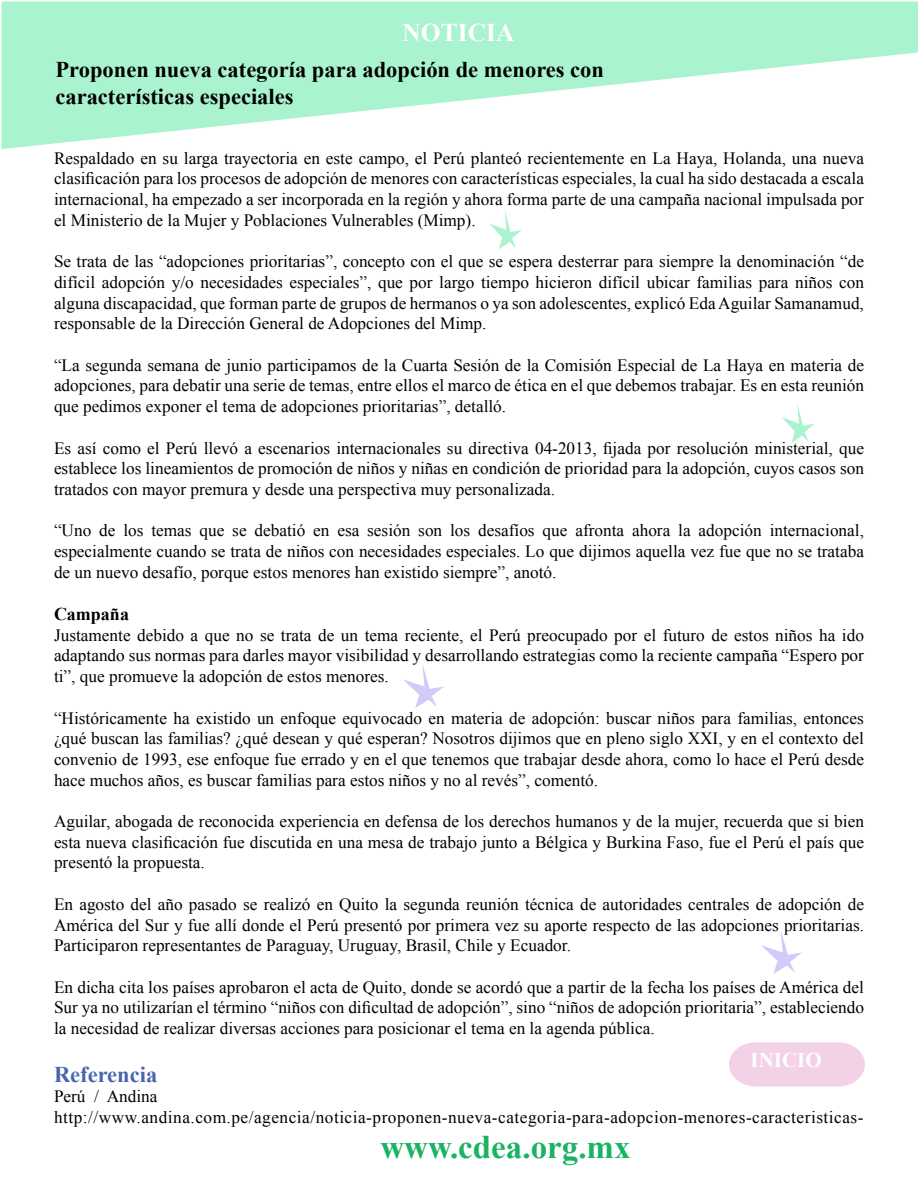
<style>
.page{position:relative;width:918px;height:1188px;background:#fff}
.page>*{position:absolute;margin:0;border:0;box-sizing:border-box;transform-origin:0 0}
.t1{font:700 33px "Times New Roman";color:#19b361}
.t2{font:700 25.5px "Times New Roman";color:#fff}
.t3{font:700 22.5px/27px "Times New Roman";color:#000}
.t4{font:700 22.5px "Times New Roman";color:#4965af}
.t5{font:700 21px "Times New Roman";color:#feffff}
.t6{font:700 18px "Times New Roman";color:#000}
.t7{font:17.25px/20.7px "Times New Roman";color:#000;text-align:justify}
.t8{font:17.25px/20.7px "Times New Roman";letter-spacing:.03em;color:#000}
</style>
<div class="page">
<svg style="left:1px;top:1px;width:917px;height:148px;fill:#a9f3cf"></svg>
<svg style="left:489px;top:210px;width:33px;height:39px"></svg>
<svg style="left:782px;top:404px;width:32px;height:39px"></svg>
<svg style="left:403px;top:665px;width:41px;height:43px"></svg>
<svg style="left:729px;top:1042px;width:136px;height:45px"></svg>
<svg style="left:761px;top:931px;width:41px;height:43px"></svg>
<h2 class="t2" style="left:403px;top:15px;width:113px">NOTICIA</h2>
<h3 class="t3" style="left:56px;top:55px;width:550px">Proponen nueva categoría para adopción de menores con características especiales</h3>
<p class="t7" style="left:54px;top:147px;width:812px">Respaldado en su larga trayectoria en este campo, el Perú planteó recientemente en La Haya, Holanda, una nueva clasificación para los procesos de adopción de menores con características especiales, la cual ha sido destacada a escala internacional, ha empezado a ser incorporada en la región y ahora forma parte de una campaña nacional impulsada por el Ministerio de la Mujer y Poblaciones Vulnerables (Mimp).</p>
<p class="t7" style="left:54px;top:251px;width:812px">Se trata de las “adopciones prioritarias”, concepto con el que se espera desterrar para siempre la denominación “de difícil adopción y/o necesidades especiales”, que por largo tiempo hicieron difícil ubicar familias para niños con alguna discapacidad, que forman parte de grupos de hermanos o ya son adolescentes, explicó Eda Aguilar Samanamud, responsable de la Dirección General de Adopciones del Mimp.</p>
<p class="t7" style="left:54px;top:354px;width:812px">“La segunda semana de junio participamos de la Cuarta Sesión de la Comisión Especial de La Haya en materia de adopciones, para debatir una serie de temas, entre ellos el marco de ética en el que debemos trabajar. Es en esta reunión que pedimos exponer el tema de adopciones prioritarias”, detalló.</p>
<p class="t7" style="left:54px;top:437px;width:812px">Es así como el Perú llevó a escenarios internacionales su directiva 04-2013, fijada por resolución ministerial, que establece los lineamientos de promoción de niños y niñas en condición de prioridad para la adopción, cuyos casos son tratados con mayor premura y desde una perspectiva muy personalizada.</p>
<p class="t7" style="left:54px;top:520px;width:812px">“Uno de los temas que se debatió en esa sesión son los desafíos que afronta ahora la adopción internacional, especialmente cuando se trata de niños con necesidades especiales. Lo que dijimos aquella vez fue que no se trataba de un nuevo desafío, porque estos menores han existido siempre”, anotó.</p>
<p class="t6" style="left:54px;top:602px;width:77px">Campaña</p>
<p class="t7" style="left:54px;top:624px;width:812px">Justamente debido a que no se trata de un tema reciente, el Perú preocupado por el futuro de estos niños ha ido adaptando sus normas para darles mayor visibilidad y desarrollando estrategias como la reciente campaña “Espero por ti”, que promueve la adopción de estos menores.</p>
<p class="t7" style="left:54px;top:707px;width:812px">“Históricamente ha existido un enfoque equivocado en materia de adopción: buscar niños para familias, entonces ¿qué buscan las familias? ¿qué desean y qué esperan? Nosotros dijimos que en pleno siglo XXI, y en el contexto del convenio de 1993, ese enfoque fue errado y en el que tenemos que trabajar desde ahora, como lo hace el Perú desde hace muchos años, es buscar familias para estos niños y no al revés”, comentó.</p>
<p class="t7" style="left:54px;top:811px;width:812px">Aguilar, abogada de reconocida experiencia en defensa de los derechos humanos y de la mujer, recuerda que si bien esta nueva clasificación fue discutida en una mesa de trabajo junto a Bélgica y Burkina Faso, fue el Perú el país que presentó la propuesta.</p>
<p class="t7" style="left:54px;top:893px;width:812px">En agosto del año pasado se realizó en Quito la segunda reunión técnica de autoridades centrales de adopción de América del Sur y fue allí donde el Perú presentó por primera vez su aporte respecto de las adopciones prioritarias.<br>Participaron representantes de Paraguay, Uruguay, Brasil, Chile y Ecuador.</p>
<p class="t7" style="left:54px;top:976px;width:812px">En dicha cita los países aprobaron el acta de Quito, donde se acordó que a partir de la fecha los países de América del Sur ya no utilizarían el término “niños con dificultad de adopción”, sino “niños de adopción prioritaria”, estableciendo la necesidad de realizar diversas acciones para posicionar el tema en la agenda pública.</p>
<h3 class="t4" style="left:54px;top:1059px;width:105px">Referencia</h3>
<p class="t8" style="left:54px;top:1086px;width:811px">Perú / Andina http://www.andina.com.pe/agencia/noticia-proponen-nueva-categoria-para-adopcion-menores-caracteristicas-</p>
<p class="t5" style="left:751px;top:1046px;width:73px">INICIO</p>
<h1 class="t1" style="left:380px;top:1124px;width:252px">www.cdea.org.mx</h1>
</div>
